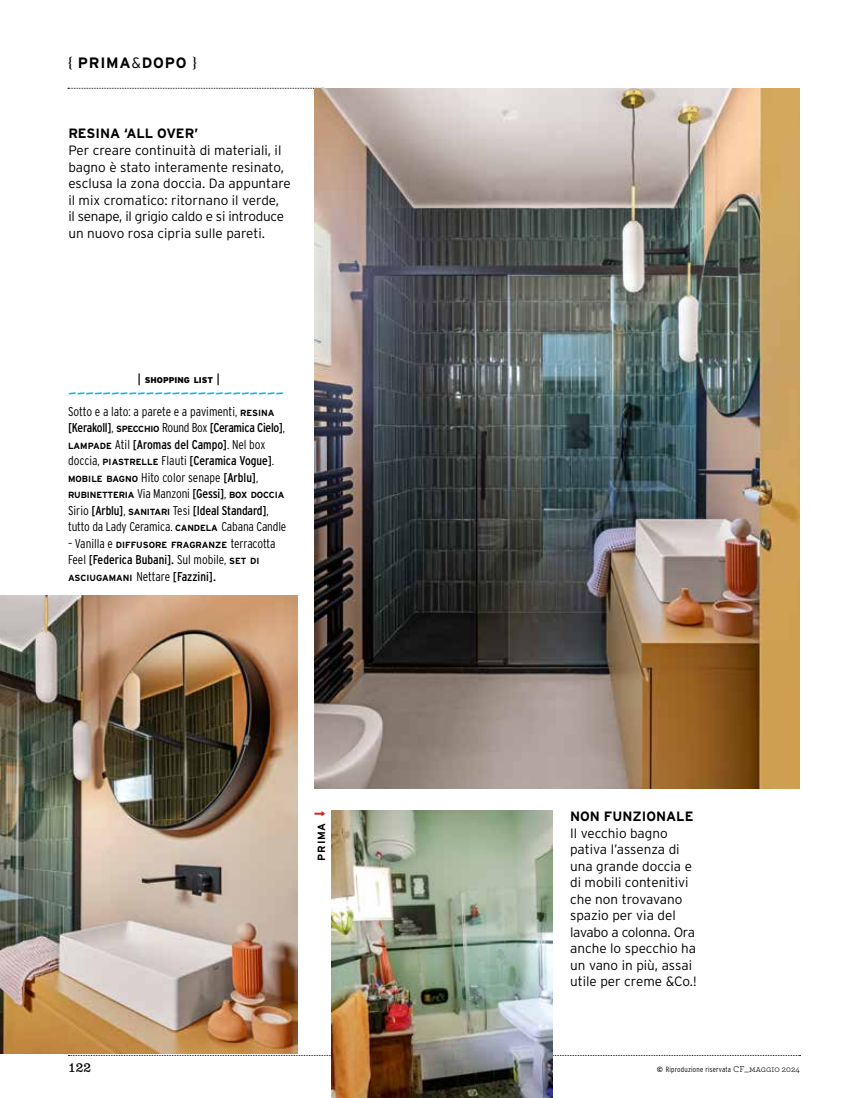
<style>
.page{position:relative;width:851px;height:1098px;background:#fff}
.page>*{position:absolute;margin:0;border:0;box-sizing:border-box;transform-origin:0 0}
.t1{font:27px "Adobe Garamond Pro";color:#00b8ee}
.t2{font:700 15px "Interstate";letter-spacing:.05em;color:#000}
.t3{font:300 13.5px/16.5px "Interstate";color:#000}
.t4{font:700 13.5px "Interstate";color:#000}
.t5{font:300 13.5px "Clarendon No 1 URW";color:#000}
.t6{font:300 12.75px/16.5px "Interstate Condensed";letter-spacing:-.01em;color:#000}
.t7{font:700 10.5px "Interstate";letter-spacing:.07em;color:#000}
.t8{font:700 8.85px "Interstate";letter-spacing:-.015em;color:#000}
.t9{font:900 8.4px "Interstate";color:#000}
.t10{font:300 7.5px "Interstate Condensed";letter-spacing:.03em;color:#000}
.s1{font-family:"Adobe Garamond Pro"}
.s2{font-weight:300}
.s3{font-weight:400;font-size:12px}
.s4{font-family:"Interstate";font-weight:700;font-size:8.85px}
.s5{font-weight:400}
.s6{font-family:"Interstate Condensed";font-weight:300;font-size:12.75px}
.s7{font-family:"Interstate Condensed";font-weight:400;font-size:12.75px}
.s8{font-size:15px;color:#d22221}
.s9{font-family:"Interstate";font-weight:700}
.s10{font-family:"Archer";font-weight:400;font-size:9px}
</style>
<div class="page">
<img style="left:0;top:595px;width:297px;height:458px">
<svg style="left:68px;top:88px;width:255px;height:1px"></svg>
<img style="left:314px;top:89px;width:485px;height:699px">
<img style="left:331px;top:810px;width:221px;height:287px">
<p class="t2" style="left:68px;top:55px;width:131px"><span class="s1">{</span> PRIMA<span class="s2">&amp;</span>DOPO <span class="s1">}</span></p>
<p class="t4" style="left:68px;top:126px;width:131px">RESINA ‘ALL OVER’</p>
<p class="t3" style="left:68px;top:142px;width:224px">Per creare continuità di materiali, il bagno è stato interamente resinato, esclusa la zona doccia. Da appuntare il mix cromatico: ritornano il verde,<br>il senape, il grigio caldo e si introduce un nuovo rosa cipria sulle pareti.</p>
<p class="t9" style="left:137px;top:375px;width:84px"><span class="s3">|</span> SHOPPING LIST <span class="s3">|</span></p>
<h1 class="t1" style="left:68px;top:374px;width:218px">-------------------------</h1>
<p class="t6" style="left:68px;top:403px;width:218px">Sotto e a lato: a parete e a pavimenti, <span class="s4">RESINA </span><span class="s5">[Kerakoll]</span>, <span class="s4">SPECCHIO</span> Round Box <span class="s5">[Ceramica Cielo]</span>, <span class="s4">LAMPADE</span> Atil <span class="s5">[Aromas del Campo]</span>. Nel box doccia, <span class="s4">PIASTRELLE</span> Flauti <span class="s5">[Ceramica Vogue]</span>.<br><span class="s4">MOBILE BAGNO</span> Hito color senape <span class="s5">[Arblu]</span>,</p>
<p class="t8" style="left:68px;top:490px;width:218px">RUBINETTERIA <span class="s6">Via Manzoni</span> <span class="s7">[Gessi]</span><span class="s6">,</span> BOX DOCCIA</p>
<p class="t6" style="left:68px;top:502px;width:220px">Sirio <span class="s5">[Arblu]</span>, <span class="s4">SANITARI</span> Tesi <span class="s5">[Ideal Standard]</span>, tutto da Lady Ceramica. <span class="s4">CANDELA</span> Cabana Candle</p>
<p class="t6" style="left:68px;top:535px;width:209px">– Vanilla e <span class="s4">DIFFUSORE FRAGRANZE</span> terracotta<br>Feel <span class="s5">[Federica Bubani].</span> Sul mobile, <span class="s4">SET DI</span></p>
<p class="t8" style="left:68px;top:572px;width:149px">ASCIUGAMANI <span class="s6">Nettare</span> <span class="s7">[Fazzini].</span></p>
<p class="t5" style="left:68px;top:1059px;width:24px">122</p>
<p class="t7" style="left:315px;top:860px;width:52px;rotate:-90deg">PRIMA <span class="s8">↓</span></p>
<p class="t4" style="left:570px;top:808px;width:125px">NON FUNZIONALE</p>
<p class="t3" style="left:570px;top:824px;width:128px">Il vecchio bagno pativa l’assenza di una grande doccia e di mobili contenitivi che non trovavano spazio per via del lavabo a colonna. Ora anche lo specchio ha un vano in più, assai utile per creme &amp;Co.!</p>
<p class="t10" style="left:656px;top:1065px;width:145px"><span class="s9">©</span> Riproduzione riservata <span class="s10">CF</span><sup>_</sup><span class="s10">maggio 2024</span></p>
</div>
